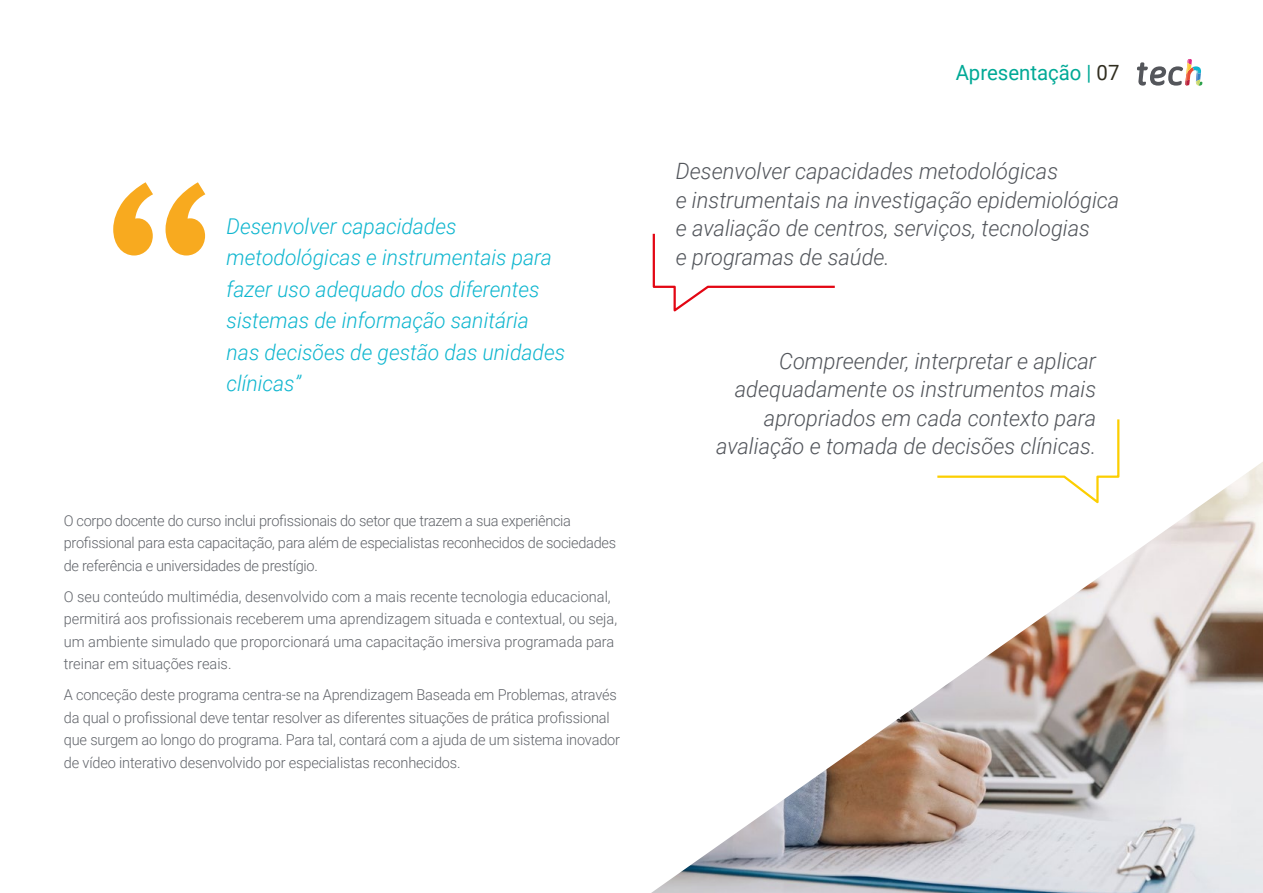
<style>
.page{position:relative;width:1263px;height:893px;background:#fff}
.page>*{position:absolute;margin:0;border:0;box-sizing:border-box;transform-origin:0 0}
.t1{font:italic 300 22.5px/28.5px "Roboto";color:#52555b;text-align:right}
.t2{font:italic 300 21.75px/31.5px "Roboto";color:#0fb6cf}
.t3{font:21px "Roboto";color:#00a996}
.t4{font:300 15px/22.5px "Roboto";letter-spacing:-.01em;color:#61646a}
.s1{color:#312e20}
</style>
<div class="page">
<svg style="left:113px;top:182px;width:92px;height:73px"></svg>
<img style="left:651px;top:462px;width:612px;height:431px">
<svg style="left:1137px;top:59px;width:65px;height:27px"></svg>
<svg style="left:935px;top:419px;width:185px;height:88px"></svg>
<svg style="left:652px;top:233px;width:183px;height:79px"></svg>
<h2 class="t2" style="left:227px;top:209px;width:340px">Desenvolver capacidades metodológicas e instrumentais para fazer uso adequado dos diferentes sistemas de informação sanitária nas decisões de gestão das unidades clínicas”</h2>
<p class="t4" style="left:64px;top:509px;width:554px">O corpo docente do curso inclui profissionais do setor que trazem a sua experiência profissional para esta capacitação, para além de especialistas reconhecidos de sociedades de referência e universidades de prestígio.</p>
<p class="t4" style="left:64px;top:585px;width:555px">O seu conteúdo multimédia, desenvolvido com a mais recente tecnologia educacional, permitirá aos profissionais receberem uma aprendizagem situada e contextual, ou seja, um ambiente simulado que proporcionará uma capacitação imersiva programada para treinar em situações reais.</p>
<p class="t4" style="left:64px;top:683px;width:558px">A conceção deste programa centra-se na Aprendizagem Baseada em Problemas, através da qual o profissional deve tentar resolver as diferentes situações de prática profissional que surgem ao longo do programa. Para tal, contará com a ajuda de um sistema inovador de vídeo interativo desenvolvido por especialistas reconhecidos.</p>
<h3 class="t3" style="left:956px;top:57px;width:165px">Apresentação | <span class="s1">07</span></h3>
<h1 class="t1" style="left:676px;top:156px;width:445px;text-align:left">Desenvolver capacidades metodológicas<br>e instrumentais na investigação epidemiológica e avaliação de centros, serviços, tecnologias<br>e programas de saúde.</h1>
<h1 class="t1" style="left:716px;top:346px;width:382px">Compreender, interpretar e aplicar adequadamente os instrumentos mais apropriados em cada contexto para avaliação e tomada de decisões clínicas.</h1>
</div>
